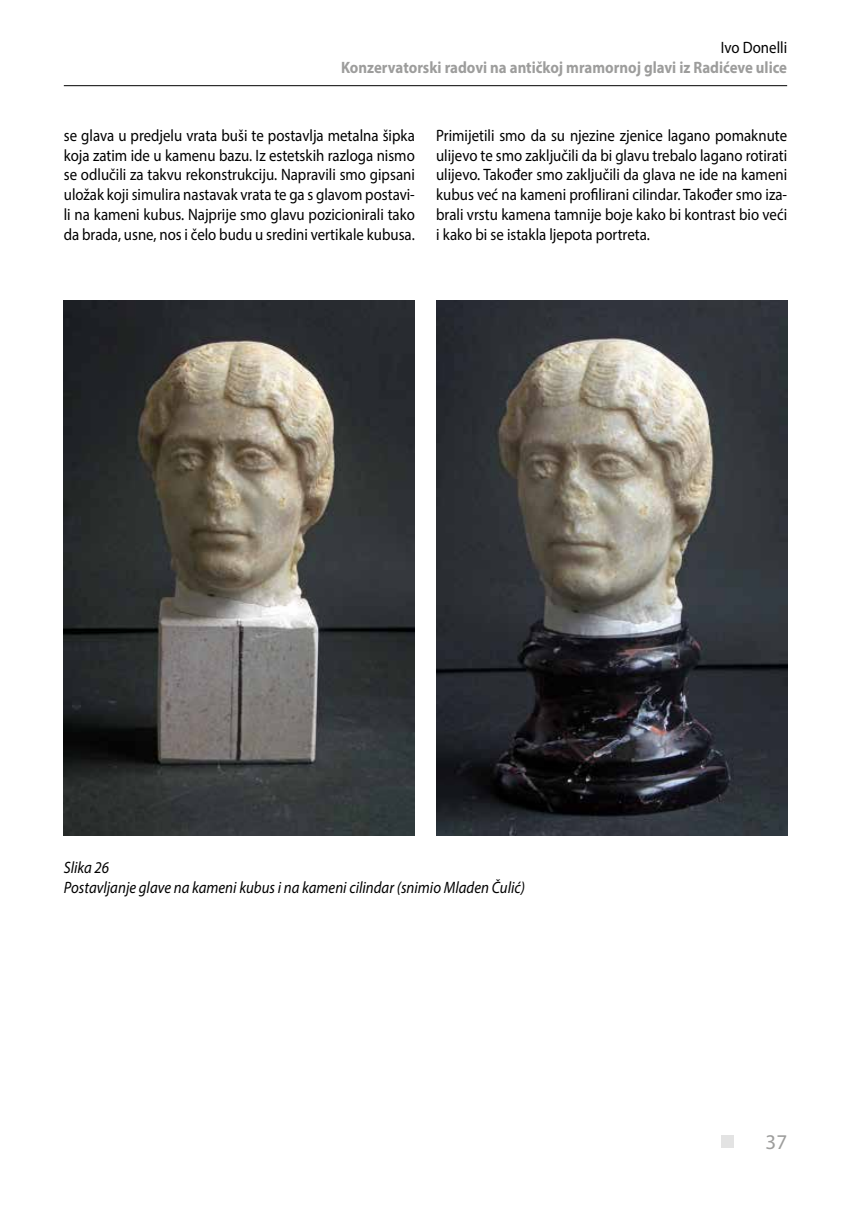
<style>
.page{position:relative;width:851px;height:1212px;background:#fff}
.page>*{position:absolute;margin:0;border:0;box-sizing:border-box;transform-origin:0 0}
.t1{font:21px "Myriad Pro";color:#9d9d9c}
.t2{font:16.5px/19.8px "Myriad Pro";color:#000;text-align:justify;scale:.9 1}
.t3{font:italic 16.5px/19.8px "Myriad Pro";color:#000;scale:.9 1}
.t4{font:700 16.5px "Myriad Pro";color:#9d9d9c;scale:.9 1}
</style>
<div class="page">
<hr style="left:64px;top:85px;width:723px;height:1px;background:#000">
<div style="left:721px;top:1135px;width:12px;height:13px;background:#e3e3e3"></div>
<img style="left:64px;top:301px;width:351px;height:534px">
<img style="left:436px;top:301px;width:351px;height:534px">
<p class="t2" style="left:720px;top:37px;width:75px">Ivo Donelli</p>
<p class="t4" style="left:341px;top:56px;width:497px">Konzervatorski radovi na antičkoj mramornoj glavi iz Radićeve ulice</p>
<p class="t2" style="left:64px;top:125px;width:391px">se glava u predjelu vrata buši te postavlja metalna šipka koja zatim ide u kamenu bazu. Iz estetskih razloga nismo se odlučili za takvu rekonstrukciju. Napravili smo gipsani uložak koji simulira nastavak vrata te ga s glavom postavi&shy;li na kameni kubus. Najprije smo glavu pozicionirali tako da brada, usne, nos i čelo budu u sredini vertikale kubusa.</p>
<p class="t2" style="left:436px;top:125px;width:391px">Primijetili smo da su njezine zjenice lagano pomaknute ulijevo te smo zaključili da bi glavu trebalo lagano rotirati ulijevo. Također smo zaključili da glava ne ide na kameni kubus već na kameni profilirani cilindar. Također smo iza&shy;brali vrstu kamena tamnije boje kako bi kontrast bio veći i kako bi se istakla ljepota portreta.</p>
<p class="t3" style="left:64px;top:858px;width:514px">Slika 26<br>Postavljanje glave na kameni kubus i na kameni cilindar (snimio Mladen Čulić)</p>
<p class="t1" style="left:765px;top:1128px;width:23px">37</p>
</div>
